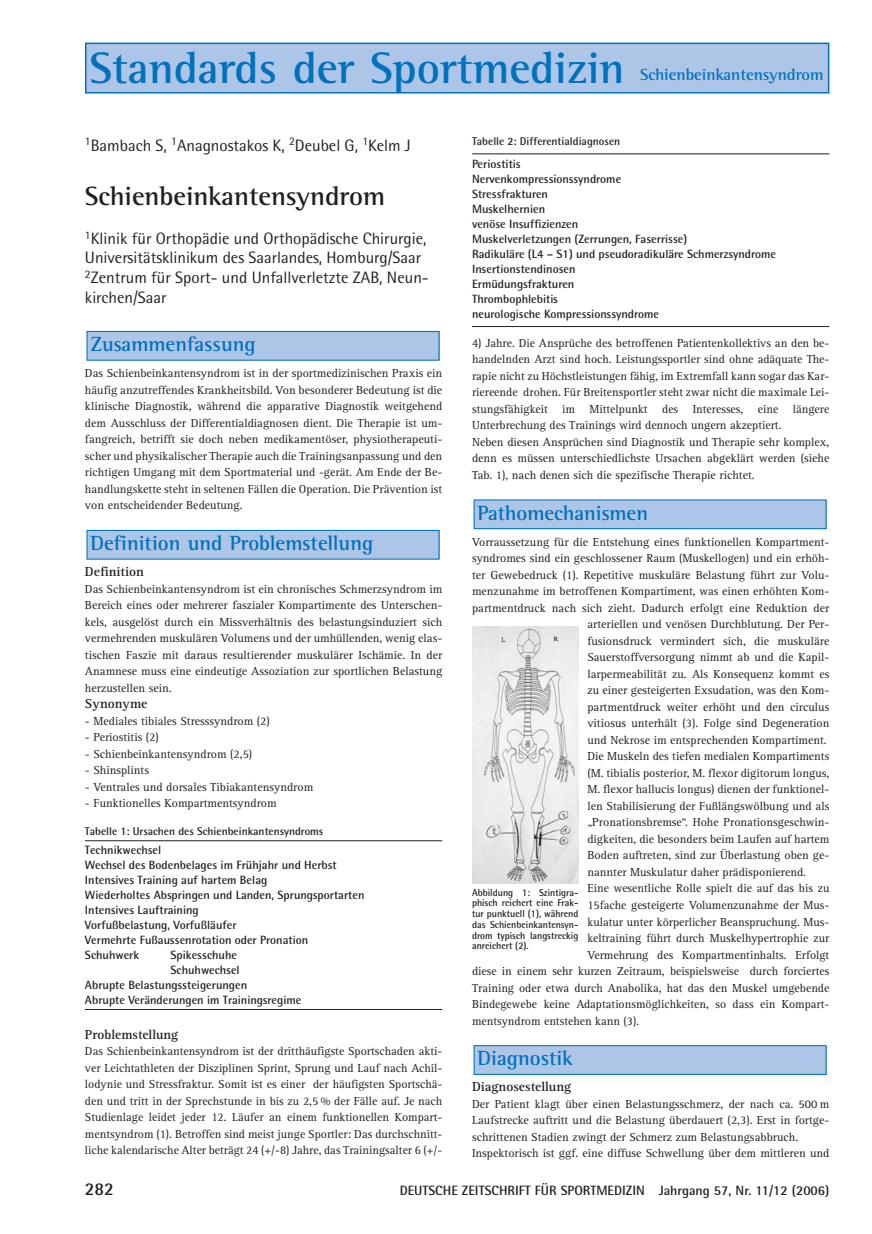
<style>
.page{position:relative;width:872px;height:1234px;background:#fff}
.page>*{position:absolute;margin:0;border:0;box-sizing:border-box;transform-origin:0 0}
.t1{font:700 45px "Rotis Semi Serif";color:#0071bc}
.t2{font:700 27px "Rotis Semi Serif";color:#231f20}
.t3{font:700 21px "Rotis Semi Serif";color:#0071bc}
.t4{font:700 18px "Rotis Semi Sans";color:#231f20}
.t5{font:16.5px/19.5px "Rotis Semi Sans";color:#231f20}
.t6{font:700 16.5px "Rotis Semi Serif";color:#0071bc}
.t7{font:700 13.5px "Rotis Semi Sans";color:#231f20}
.t8{font:700 13.5px "Rotis Serif";color:#231f20}
.t9{font:12px/16.5px "Rotis Serif";color:#231f20;text-align:justify}
.t10{font:700 12px/15px "Rotis Semi Sans";color:#231f20}
.t11{font:700 11.25px "Rotis Semi Sans";color:#231f20}
.t12{font:700 10.05px/10.6px "Rotis Semi Sans";color:#231f20;text-align:justify;scale:.96 1}
</style>
<div class="page">
<div style="left:86px;top:43px;width:742px;height:50px;background:#adc5e7"></div>
<div style="left:85px;top:43px;width:744px;height:50px;border:2px solid #0071bc"></div>
<div style="left:87px;top:530px;width:352px;height:29px;background:#adc5e7"></div>
<div style="left:86px;top:529px;width:353px;height:30px;border:1px solid #0071bc"></div>
<div style="left:87px;top:331px;width:352px;height:29px;background:#adc5e7"></div>
<div style="left:86px;top:331px;width:353px;height:29px;border:1px solid #0071bc"></div>
<div style="left:474px;top:1045px;width:352px;height:29px;background:#adc5e7"></div>
<div style="left:473px;top:1044px;width:353px;height:30px;border:1px solid #0071bc"></div>
<div style="left:474px;top:500px;width:352px;height:28px;background:#adc5e7"></div>
<div style="left:473px;top:499px;width:353px;height:30px;border:1px solid #0071bc"></div>
<img style="left:472px;top:626px;width:106px;height:257px">
<hr style="left:85px;top:840px;width:357px;height:1px;background:#231f20">
<hr style="left:85px;top:1008px;width:357px;height:1px;background:#231f20">
<hr style="left:472px;top:153px;width:357px;height:1px;background:#231f20">
<hr style="left:472px;top:326px;width:357px;height:1px;background:#231f20">
<h1 class="t1" style="left:89px;top:52px;width:536px">Standards der Sportmedizin</h1>
<h3 class="t6" style="left:640px;top:69px;width:185px">Schienbeinkantensyndrom</h3>
<h3 class="t5" style="left:85px;top:137px;width:327px"><sup>1</sup>Bambach S, <sup>1</sup>Anagnostakos K, <sup>2</sup>Deubel G, <sup>1</sup>Kelm J</h3>
<h2 class="t2" style="left:85px;top:186px;width:302px">Schienbeinkantensyndrom</h2>
<h3 class="t5" style="left:85px;top:230px;width:345px"><sup>1</sup>Klinik für Orthopädie und Orthopädische Chirurgie, Universitätsklinikum des Saarlandes, Homburg/Saar <sup>2</sup>Zentrum für Sport- und Unfallverletzte ZAB, Neun&shy;kirchen/Saar</h3>
<p class="t11" style="left:472px;top:138px;width:150px">Tabelle 2: Differentialdiagnosen</p>
<p class="t10" style="left:472px;top:158px;width:305px">Periostitis<br>Nervenkompressionssyndrome<br>Stressfrakturen<br>Muskelhernien<br>venöse Insuffizienzen<br>Muskelverletzungen (Zerrungen, Faserrisse)<br>Radikuläre (L4 – S1) und pseudoradikuläre Schmerzsyndrome<br>Insertionstendinosen<br>Ermüdungsfrakturen<br>Thrombophlebitis<br>neurologische Kompressionssyndrome</p>
<h3 class="t3" style="left:91px;top:336px;width:167px">Zusammenfassung</h3>
<p class="t9" style="left:472px;top:335px;width:359px;text-align:left">4) Jahre. Die Ansprüche des betroffenen Patientenkollektivs an den be&shy;handelnden Arzt sind hoch. Leistungssportler sind ohne adäquate The&shy;rapie nicht zu Höchstleistungen fähig, im Extremfall kann sogar das Kar&shy;riereende drohen. Für Breitensportler steht zwar nicht die maximale Lei&shy;stungsfähigkeit im Mittelpunkt des Interesses, eine längere Unterbrechung des Trainings wird dennoch ungern akzeptiert.<br>Neben diesen Ansprüchen sind Diagnostik und Therapie sehr komplex, denn es müssen unterschiedlichste Ursachen abgeklärt werden (siehe Tab. 1), nach denen sich die spezifische Therapie richtet.</p>
<p class="t9" style="left:85px;top:366px;width:359px">Das Schienbeinkantensyndrom ist in der sportmedizinischen Praxis ein häufig anzutreffendes Krankheitsbild. Von besonderer Bedeutung ist die klinische Diagnostik, während die apparative Diagnostik weitgehend dem Ausschluss der Differentialdiagnosen dient. Die Therapie ist um&shy;fangreich, betrifft sie doch neben medikamentöser, physiotherapeuti&shy;scher und physikalischer Therapie auch die Trainingsanpassung und den richtigen Umgang mit dem Sportmaterial und -gerät. Am Ende der Be&shy;handlungskette steht in seltenen Fällen die Operation. Die Prävention ist von entscheidender Bedeutung.</p>
<h3 class="t3" style="left:477px;top:504px;width:172px">Pathomechanismen</h3>
<h3 class="t3" style="left:91px;top:535px;width:284px">Definition und Problemstellung</h3>
<p class="t8" style="left:85px;top:566px;width:60px">Definition</p>
<p class="t9" style="left:85px;top:581px;width:359px">Das Schienbeinkantensyndrom ist ein chronisches Schmerzsyndrom im Bereich eines oder mehrerer faszialer Kompartimente des Unterschen&shy;kels, ausgelöst durch ein Missverhältnis des belastungsinduziert sich vermehrenden muskulären Volumens und der umhüllenden, wenig elas&shy;tischen Faszie mit daraus resultierender muskulärer Ischämie. In der Anamnese muss eine eindeutige Assoziation zur sportlichen Belastung herzustellen sein.</p>
<p class="t8" style="left:85px;top:698px;width:64px">Synonyme</p>
<p class="t9" style="left:85px;top:713px;width:186px">- Mediales tibiales Stresssyndrom (2)</p>
<p class="t9" style="left:85px;top:730px;width:75px">- Periostitis (2)</p>
<p class="t9" style="left:85px;top:746px;width:169px">- Schienbeinkantensyndrom (2,5)</p>
<p class="t9" style="left:85px;top:763px;width:66px">- Shinsplints</p>
<p class="t9" style="left:85px;top:779px;width:230px">- Ventrales und dorsales Tibiakantensyndrom</p>
<p class="t9" style="left:85px;top:796px;width:193px">- Funktionelles Kompartmentsyndrom</p>
<p class="t11" style="left:85px;top:826px;width:240px">Tabelle 1: Ursachen des Schienbeinkantensyndroms</p>
<p class="t10" style="left:85px;top:843px;width:281px">Technikwechsel<br>Wechsel des Bodenbelages im Frühjahr und Herbst Intensives Training auf hartem Belag<br>Wiederholtes Abspringen und Landen, Sprungsportarten Intensives Lauftraining<br>Vorfußbelastung, Vorfußläufer<br>Vermehrte Fußaussenrotation oder Pronation Schuhwerk</p>
<p class="t10" style="left:171px;top:948px;width:68px">Spikesschuhe</p>
<p class="t10" style="left:171px;top:963px;width:71px">Schuhwechsel</p>
<p class="t10" style="left:85px;top:978px;width:164px">Abrupte Belastungssteigerungen</p>
<p class="t10" style="left:85px;top:993px;width:218px">Abrupte Veränderungen im Trainingsregime</p>
<p class="t8" style="left:85px;top:1028px;width:95px">Problemstellung</p>
<p class="t9" style="left:85px;top:1043px;width:359px">Das Schienbeinkantensyndrom ist der dritthäufigste Sportschaden akti&shy;ver Leichtathleten der Disziplinen Sprint, Sprung und Lauf nach Achil&shy;lodynie und Stressfraktur. Somit ist es einer der häufigsten Sportschä&shy;den und tritt in der Sprechstunde in bis zu 2,5 % der Fälle auf. Je nach Studienlage leidet jeder 12. Läufer an einem funktionellen Kompart&shy;mentsyndrom (1). Betroffen sind meist junge Sportler: Das durchschnitt&shy;liche kalendarische Alter beträgt 24 (+/-8) Jahre, das Trainingsalter 6 (+/-</p>
<p class="t9" style="left:472px;top:534px;width:359px">Vorraussetzung für die Entstehung eines funktionellen Kompartment-</p>
<p class="t9" style="left:472px;top:551px;width:359px">syndromes sind ein geschlossener Raum (Muskellogen) und ein erhöh-</p>
<p class="t9" style="left:472px;top:567px;width:359px">ter Gewebedruck (1). Repetitive muskuläre Belastung führt zur Volu-</p>
<p class="t9" style="left:472px;top:584px;width:359px">menzunahme im betroffenen Kompartiment, was einen erhöhten Kom-</p>
<p class="t9" style="left:472px;top:600px;width:359px">partmentdruck nach sich zieht. Dadurch erfolgt eine Reduktion der</p>
<p class="t9" style="left:587px;top:617px;width:243px">arteriellen und venösen Durchblutung. Der Per-</p>
<p class="t9" style="left:587px;top:633px;width:243px">fusionsdruck vermindert sich, die muskuläre</p>
<p class="t9" style="left:587px;top:650px;width:243px">Sauerstoffversorgung nimmt ab und die Kapil-</p>
<p class="t9" style="left:587px;top:666px;width:243px">larpermeabilität zu. Als Konsequenz kommt es</p>
<p class="t9" style="left:587px;top:683px;width:243px">zu einer gesteigerten Exsudation, was den Kom-</p>
<p class="t9" style="left:587px;top:699px;width:243px">partmentdruck weiter erhöht und den circulus</p>
<p class="t9" style="left:587px;top:716px;width:243px">vitiosus unterhält (3). Folge sind Degeneration</p>
<p class="t9" style="left:587px;top:732px;width:241px">und Nekrose im entsprechenden Kompartiment.</p>
<p class="t9" style="left:587px;top:749px;width:243px">Die Muskeln des tiefen medialen Kompartiments</p>
<p class="t9" style="left:587px;top:765px;width:243px">(M. tibialis posterior, M. flexor digitorum longus,</p>
<p class="t9" style="left:587px;top:782px;width:243px">M. flexor hallucis longus) dienen der funktionel-</p>
<p class="t9" style="left:587px;top:798px;width:243px">len Stabilisierung der Fußlängswölbung und als</p>
<p class="t9" style="left:587px;top:815px;width:243px">„Pronationsbremse“. Hohe Pronationsgeschwin-</p>
<p class="t9" style="left:587px;top:831px;width:243px">digkeiten, die besonders beim Laufen auf hartem</p>
<p class="t9" style="left:587px;top:848px;width:243px">Boden auftreten, sind zur Überlastung oben ge-</p>
<p class="t9" style="left:587px;top:864px;width:220px">nannter Muskulatur daher prädisponierend.</p>
<p class="t9" style="left:587px;top:881px;width:243px">Eine wesentliche Rolle spielt die auf das bis zu</p>
<p class="t9" style="left:587px;top:897px;width:243px">15fache gesteigerte Volumenzunahme der Mus-</p>
<p class="t9" style="left:587px;top:914px;width:243px">kulatur unter körperlicher Beanspruchung. Mus-</p>
<p class="t9" style="left:587px;top:930px;width:243px">keltraining führt durch Muskelhypertrophie zur</p>
<p class="t9" style="left:587px;top:947px;width:243px">Vermehrung des Kompartmentinhalts. Erfolgt</p>
<p class="t9" style="left:472px;top:963px;width:359px">diese in einem sehr kurzen Zeitraum, beispielsweise durch forciertes</p>
<p class="t9" style="left:472px;top:980px;width:359px">Training oder etwa durch Anabolika, hat das den Muskel umgebende</p>
<p class="t9" style="left:472px;top:996px;width:359px">Bindegewebe keine Adaptationsmöglichkeiten, so dass ein Kompart-</p>
<p class="t9" style="left:472px;top:1013px;width:169px">mentsyndrom entstehen kann (3).</p>
<p class="t12" style="left:472px;top:887px;width:112px">Abbildung 1: Szintigra&shy;phisch reichert eine Frak&shy;tur punktuell (1), während das Schienbeinkantensyn&shy;drom typisch langstreckig anreichert (2).</p>
<h3 class="t3" style="left:477px;top:1050px;width:96px">Diagnostik</h3>
<p class="t8" style="left:472px;top:1081px;width:101px">Diagnosestellung</p>
<p class="t9" style="left:472px;top:1096px;width:359px;text-align:left">Der Patient klagt über einen Belastungsschmerz, der nach ca. 500 m Laufstrecke auftritt und die Belastung überdauert (2,3). Erst in fortge&shy;schrittenen Stadien zwingt der Schmerz zum Belastungsabbruch.<br>Inspektorisch ist ggf. eine diffuse Schwellung über dem mittleren und</p>
<h3 class="t4" style="left:85px;top:1182px;width:30px">282</h3>
<p class="t7" style="left:400px;top:1185px;width:431px">DEUTSCHE ZEITSCHRIFT FÜR SPORTMEDIZIN Jahrgang 57, Nr. 11/12 (2006)</p>
</div>
